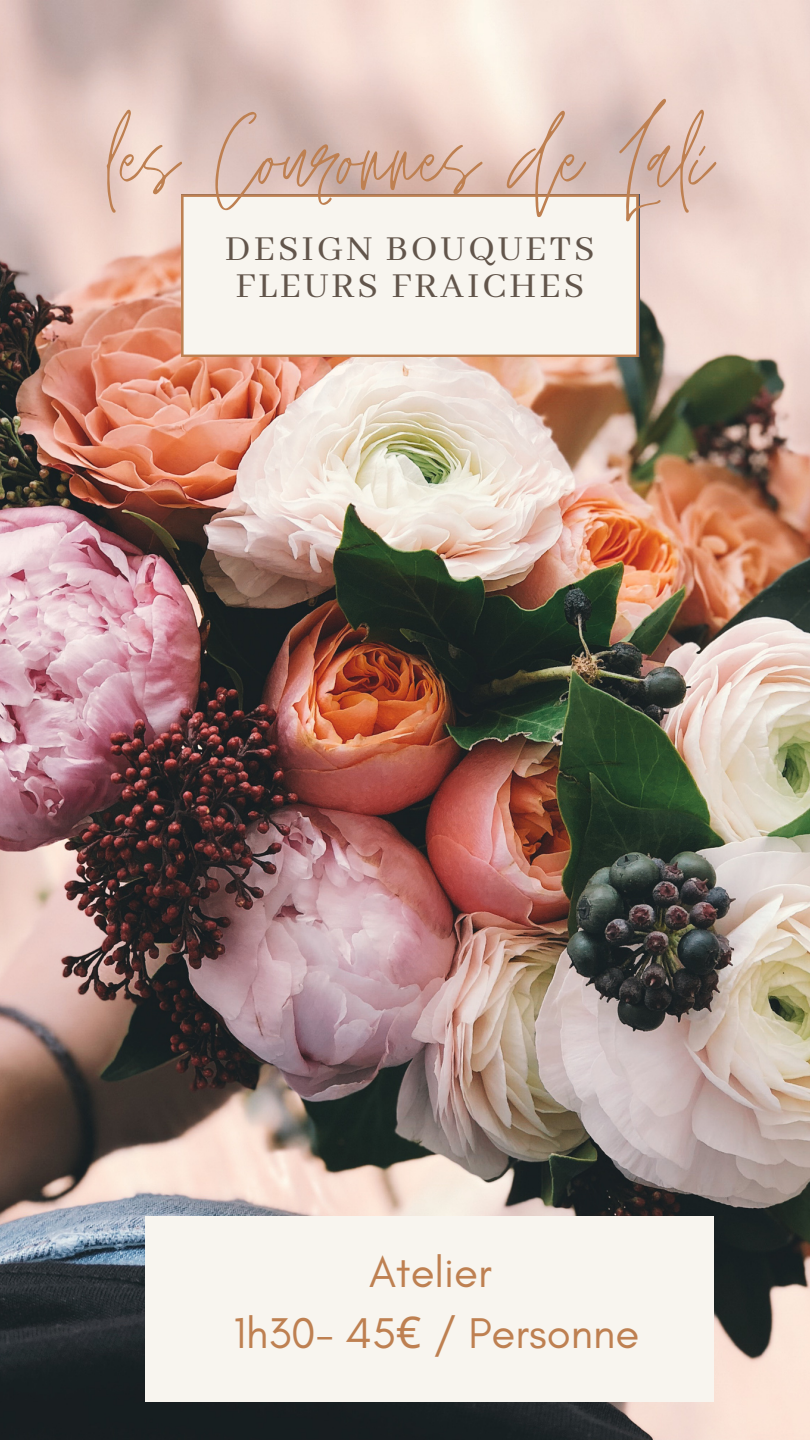
<style>
.page{position:relative;width:810px;height:1440px;background:#fff}
.page>*{position:absolute;margin:0;border:0;box-sizing:border-box;transform-origin:0 0}
.t1{font:146.9px "Jonathan";color:#be8051}
.t2{font:43.8px/60.8px "Glacial Indifference";color:#be8051;text-align:center}
.t3{font:39.2px/37.6px "Abhaya Libre";letter-spacing:.075em;color:#62554b}
.s1{font-family:"Noto Sans"}
</style>
<div class="page">
<img style="left:0;top:0;width:810px;height:1440px">
<div style="left:181px;top:194px;width:458px;height:163px;background:#f8f5ef"></div>
<div style="left:145px;top:1216px;width:568px;height:186px;background:#f8f5ef"></div>
<h1 class="t1" style="left:107px;top:77px;width:608px">les Couronnes de Lali</h1>
<p class="t3" style="left:225px;top:231px;width:371px">DESIGN BOUQUETS<br>FLEURS FRAICHES</p>
<p class="t2" style="left:234px;top:1241px;width:407px">Atelier<br>1h30- 45<span class="s1">€</span> / Personne</p>
</div>
